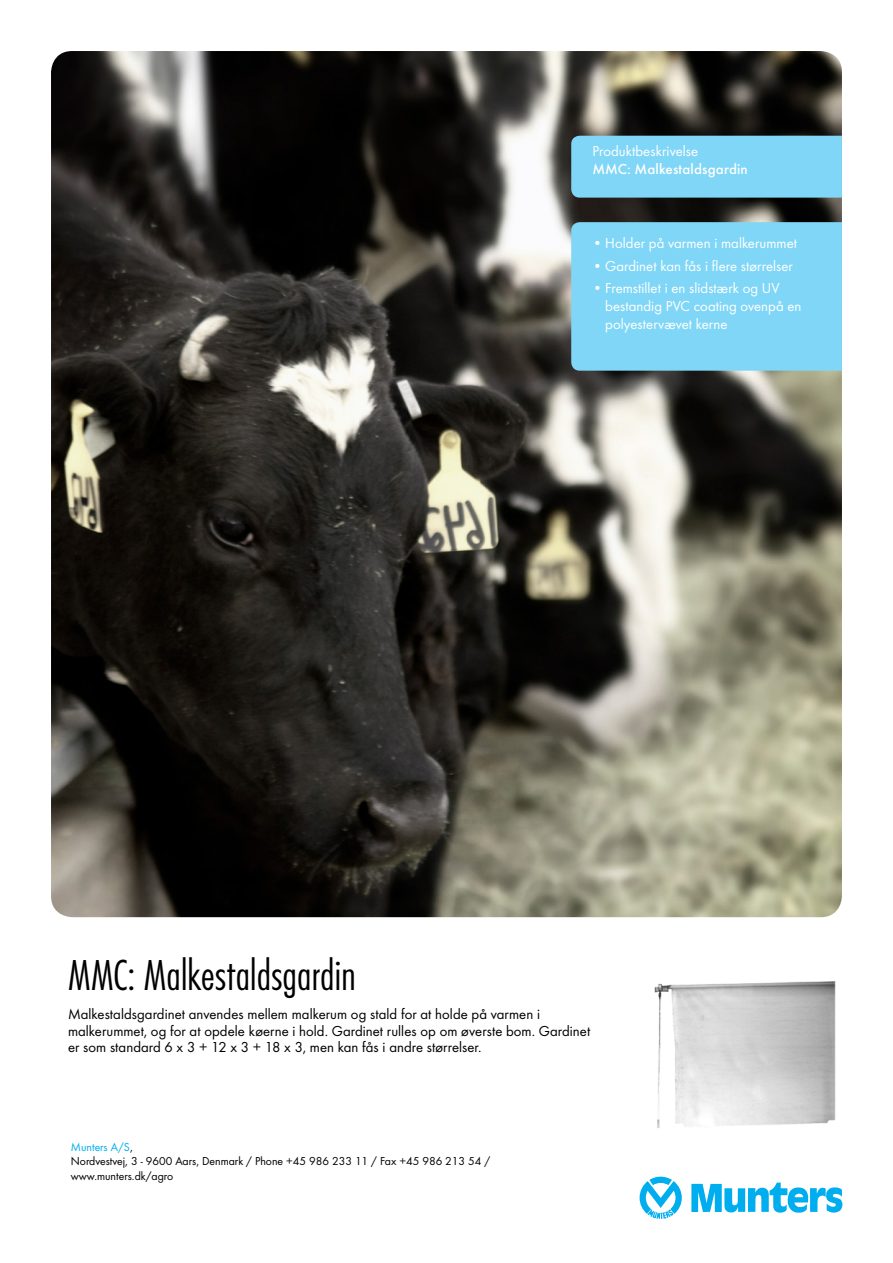
<style>
.page{position:relative;width:893px;height:1263px;background:#fff}
.page>*{position:absolute;margin:0;border:0;box-sizing:border-box;transform-origin:0 0}
.Heading1_Futura_std{font:300 45px "Futura Con";letter-spacing:-.005em;color:#000}
.t1{font:15px/16.5px "Futura Boo";letter-spacing:.005em;color:#000}
.t2{font:15px/18px "Futura Boo";letter-spacing:.005em;color:#fff}
.t3{font:500 15px "Futura";letter-spacing:.01em;color:#fff}
.t4{font:12px/14.4px "Futura Boo";color:#000}
.t5{font:12px "Futura Boo";color:#00aeef}
.s1{color:#000}
</style>
<div class="page">
<img style="left:51px;top:51px;width:791px;height:866px">
<svg style="left:691px;top:1182px;width:151px;height:31px"></svg>
<svg style="left:640px;top:1177px;width:42px;height:42px"></svg>
<svg style="left:571px;top:136px;width:271px;height:235px;background:#76c2df"></svg>
<img style="left:654px;top:981px;width:182px;height:147px">
<p class="t2" style="left:592px;top:142px;width:107px">Produktbeskrivelse</p>
<p class="t3" style="left:592px;top:160px;width:157px">MMC: Malkestaldsgardin</p>
<p class="t2" style="left:592px;top:234px;width:206px">• Holder på varmen i malkerummet</p>
<p class="t2" style="left:592px;top:256px;width:202px">• Gardinet kan fås i flere størrelser</p>
<p class="t2" style="left:605px;top:279px;width:198px;text-indent:-13px">• Fremstillet i en slidstærk og UV bestandig PVC coating ovenpå en polyestervævet kerne</p>
<p class="Heading1_Futura_std" style="left:68px;top:949px;width:290px">MMC: Malkestaldsgardin</p>
<p class="t1" style="left:68px;top:1006px;width:524px">Malkestaldsgardinet anvendes mellem malkerum og stald for at holde på varmen i malkerummet, og for at opdele køerne i hold. Gardinet rulles op om øverste bom. Gardinet er som standard 6 x 3 + 12 x 3 + 18 x 3, men kan fås i andre størrelser.</p>
<p class="t5" style="left:71px;top:1140px;width:63px">Munters A/S<span class="s1">,</span></p>
<p class="t4" style="left:71px;top:1154px;width:421px">Nordvestvej, 3 - 9600 Aars, Denmark / Phone +45 986 233 11 / Fax +45 986 213 54 / www.munters.dk/agro</p>
</div>
